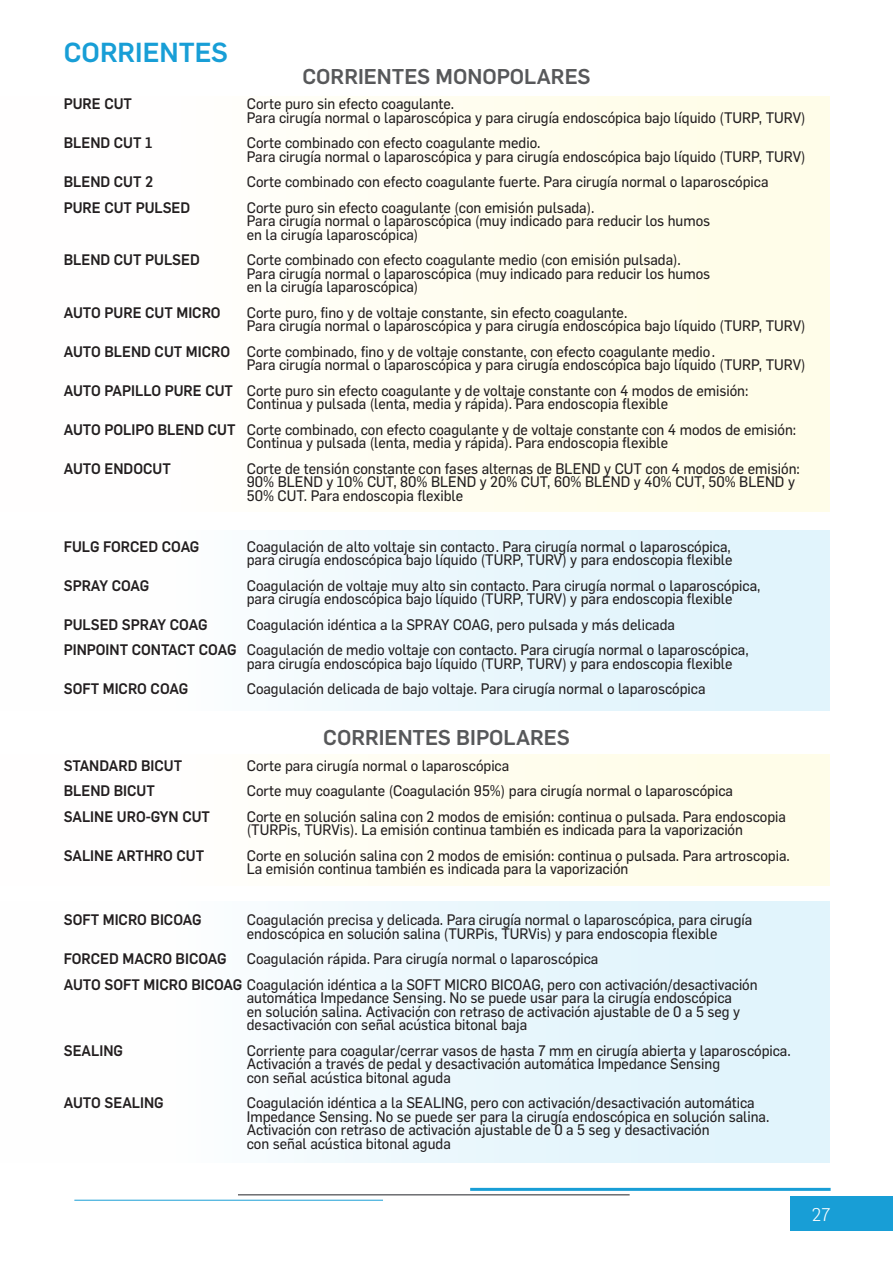
<style>
.page{position:relative;width:893px;height:1263px;background:#fff}
.page>*{position:absolute;margin:0;border:0;box-sizing:border-box;transform-origin:0 0}
.Corpo_del_testo_-_Gi{font:500 27px "Flama";color:#189ed6}
.Corpo_del_testo_-_Gi-2{font:500 21px "Flama";color:#57585a}
.Intestazione_continu{font:300 18px "Flama";color:#fff}
.Corpo_del_testo_-_Gi-3{font:15px/13.5px "Flama Basic";color:#231f20;scale:.95 1}
.Corpo_del_testo_-_Gi-4{font:500 15px "Flama";color:#231f20;scale:.95 1}
.s1{font-family:"Flama";font-weight:500}
</style>
<div class="page">
<div style="left:0;top:530px;width:829px;height:180px;background:linear-gradient(to right,#fffffe,#dcf2fb)"></div>
<div style="left:0;top:901px;width:829px;height:262px;background:linear-gradient(to right,#fffffe,#dcf2fb)"></div>
<div style="left:0;top:96px;width:829px;height:415px;background:#fffdf2"></div>
<div style="left:0;top:754px;width:829px;height:131px;background:#fffdf2"></div>
<hr style="left:470px;top:1188px;width:361px;height:3px;background:#189ed6">
<hr style="left:238px;top:1194px;width:392px;height:1px;background:#6c6d70">
<hr style="left:74px;top:1200px;width:309px;height:1px;background:#189ed6">
<div style="left:791px;top:1197px;width:102px;height:34px;background:#189ed6"></div>
<p class="Corpo_del_testo_-_Gi" style="left:64px;top:33px;width:166px">CORRIENTES</p>
<p class="Corpo_del_testo_-_Gi-2" style="left:302px;top:61px;width:290px">CORRIENTES MONOPOLARES</p>
<p class="Corpo_del_testo_-_Gi-4" style="left:64px;top:93px;width:73px">PURE CUT</p>
<p class="Corpo_del_testo_-_Gi-3" style="left:247px;top:96px;width:590px">Corte puro sin efecto coagulante.<br>Para cirugía normal o laparoscópica y para cirugía endoscópica bajo líquido (TURP, TURV)</p>
<p class="Corpo_del_testo_-_Gi-4" style="left:64px;top:132px;width:95px">BLEND CUT 1</p>
<p class="Corpo_del_testo_-_Gi-3" style="left:247px;top:135px;width:590px">Corte combinado con efecto coagulante medio.<br>Para cirugía normal o laparoscópica y para cirugía endoscópica bajo líquido (TURP, TURV)</p>
<p class="Corpo_del_testo_-_Gi-4" style="left:64px;top:171px;width:96px">BLEND CUT 2</p>
<p class="Corpo_del_testo_-_Gi-3" style="left:247px;top:174px;width:551px">Corte combinado con efecto coagulante fuerte. Para cirugía normal o laparoscópica</p>
<p class="Corpo_del_testo_-_Gi-4" style="left:64px;top:197px;width:135px">PURE CUT PULSED</p>
<p class="Corpo_del_testo_-_Gi-3" style="left:247px;top:200px;width:489px">Corte puro sin efecto coagulante (con emisión pulsada).<br>Para cirugía normal o laparoscópica (muy indicado para reducir los humos en la cirugía laparoscópica)</p>
<p class="Corpo_del_testo_-_Gi-4" style="left:64px;top:249px;width:145px">BLEND CUT PULSED</p>
<p class="Corpo_del_testo_-_Gi-3" style="left:247px;top:252px;width:489px">Corte combinado con efecto coagulante medio (con emisión pulsada).<br>Para cirugía normal o laparoscópica (muy indicado para reducir los humos en la cirugía laparoscópica)</p>
<p class="Corpo_del_testo_-_Gi-4" style="left:64px;top:302px;width:167px">AUTO PURE CUT MICRO</p>
<p class="Corpo_del_testo_-_Gi-3" style="left:247px;top:305px;width:590px">Corte puro, fino y de voltaje constante, sin efecto coagulante.<br>Para cirugía normal o laparoscópica y para cirugía endoscópica bajo líquido (TURP, TURV)</p>
<p class="Corpo_del_testo_-_Gi-3" style="left:247px;top:344px;width:590px;text-indent:-183px"><span class="s1">AUTO BLEND CUT MICRO</span> Corte combinado, fino y de voltaje constante, con efecto coagulante medio.<br>Para cirugía normal o laparoscópica y para cirugía endoscópica bajo líquido (TURP, TURV)</p>
<p class="Corpo_del_testo_-_Gi-3" style="left:247px;top:383px;width:530px;text-indent:-183px"><span class="s1">AUTO PAPILLO PURE CUT</span> Corte puro sin efecto coagulante y de voltaje constante con 4 modos de emisión:<br>Continua y pulsada (lenta, media y rápida). Para endoscopia flexible</p>
<p class="Corpo_del_testo_-_Gi-3" style="left:247px;top:422px;width:580px;text-indent:-183px"><span class="s1">AUTO POLIPO BLEND CUT</span> Corte combinado, con efecto coagulante y de voltaje constante con 4 modos de emisión:<br>Continua y pulsada (lenta, media y rápida). Para endoscopia flexible</p>
<p class="Corpo_del_testo_-_Gi-4" style="left:64px;top:458px;width:114px">AUTO ENDOCUT</p>
<p class="Corpo_del_testo_-_Gi-3" style="left:247px;top:461px;width:584px">Corte de tensión constante con fases alternas de BLEND y CUT con 4 modos de emisión:<br>90% BLEND y 10% CUT, 80% BLEND y 20% CUT, 60% BLEND y 40% CUT, 50% BLEND y<br>50% CUT. Para endoscopia flexible</p>
<p class="Corpo_del_testo_-_Gi-4" style="left:64px;top:536px;width:144px">FULG FORCED COAG</p>
<p class="Corpo_del_testo_-_Gi-3" style="left:247px;top:539px;width:513px">Coagulación de alto voltaje sin contacto. Para cirugía normal o laparoscópica, para cirugía endoscópica bajo líquido (TURP, TURV) y para endoscopia flexible</p>
<p class="Corpo_del_testo_-_Gi-4" style="left:64px;top:575px;width:92px">SPRAY COAG</p>
<p class="Corpo_del_testo_-_Gi-3" style="left:247px;top:578px;width:542px">Coagulación de voltaje muy alto sin contacto. Para cirugía normal o laparoscópica, para cirugía endoscópica bajo líquido (TURP, TURV) y para endoscopia flexible</p>
<p class="Corpo_del_testo_-_Gi-4" style="left:64px;top:614px;width:153px">PULSED SPRAY COAG</p>
<p class="Corpo_del_testo_-_Gi-3" style="left:247px;top:617px;width:452px">Coagulación idéntica a la SPRAY COAG, pero pulsada y más delicada</p>
<p class="Corpo_del_testo_-_Gi-3" style="left:247px;top:642px;width:530px;text-indent:-183px"><span class="s1">PINPOINT CONTACT COAG</span> Coagulación de medio voltaje con contacto. Para cirugía normal o laparoscópica, para cirugía endoscópica bajo líquido (TURP, TURV) y para endoscopia flexible</p>
<p class="Corpo_del_testo_-_Gi-4" style="left:64px;top:678px;width:132px">SOFT MICRO COAG</p>
<p class="Corpo_del_testo_-_Gi-3" style="left:247px;top:681px;width:484px">Coagulación delicada de bajo voltaje. Para cirugía normal o laparoscópica</p>
<p class="Corpo_del_testo_-_Gi-2" style="left:323px;top:723px;width:248px">CORRIENTES BIPOLARES</p>
<p class="Corpo_del_testo_-_Gi-4" style="left:64px;top:755px;width:126px">STANDARD BICUT</p>
<p class="Corpo_del_testo_-_Gi-3" style="left:247px;top:758px;width:278px">Corte para cirugía normal o laparoscópica</p>
<p class="Corpo_del_testo_-_Gi-4" style="left:64px;top:780px;width:98px">BLEND BICUT</p>
<p class="Corpo_del_testo_-_Gi-3" style="left:247px;top:783px;width:513px">Corte muy coagulante (Coagulación 95%) para cirugía normal o laparoscópica</p>
<p class="Corpo_del_testo_-_Gi-4" style="left:64px;top:806px;width:156px">SALINE URO-GYN CUT</p>
<p class="Corpo_del_testo_-_Gi-3" style="left:247px;top:809px;width:569px">Corte en solución salina con 2 modos de emisión: continua o pulsada. Para endoscopia (TURPis, TURVis). La emisión continua también es indicada para la vaporización</p>
<p class="Corpo_del_testo_-_Gi-4" style="left:64px;top:845px;width:149px">SALINE ARTHRO CUT</p>
<p class="Corpo_del_testo_-_Gi-3" style="left:247px;top:848px;width:573px">Corte en solución salina con 2 modos de emisión: continua o pulsada. Para artroscopia.<br>La emisión continua también es indicada para la vaporización</p>
<p class="Corpo_del_testo_-_Gi-4" style="left:64px;top:909px;width:147px">SOFT MICRO BICOAG</p>
<p class="Corpo_del_testo_-_Gi-3" style="left:247px;top:912px;width:534px">Coagulación precisa y delicada. Para cirugía normal o laparoscópica, para cirugía endoscópica en solución salina (TURPis, TURVis) y para endoscopia flexible</p>
<p class="Corpo_del_testo_-_Gi-4" style="left:64px;top:948px;width:173px">FORCED MACRO BICOAG</p>
<p class="Corpo_del_testo_-_Gi-3" style="left:247px;top:951px;width:372px">Coagulación rápida. Para cirugía normal o laparoscópica</p>
<p class="Corpo_del_testo_-_Gi-3" style="left:247px;top:977px;width:539px;text-indent:-183px"><span class="s1">AUTO SOFT MICRO BICOAG</span> Coagulación idéntica a la SOFT MICRO BICOAG, pero con activación/desactivación automática Impedance Sensing. No se puede usar para la cirugía endoscópica<br>en solución salina. Activación con retraso de activación ajustable de 0 a 5 seg y desactivación con señal acústica bitonal baja</p>
<p class="Corpo_del_testo_-_Gi-4" style="left:64px;top:1040px;width:64px">SEALING</p>
<p class="Corpo_del_testo_-_Gi-3" style="left:247px;top:1043px;width:574px">Corriente para coagular/cerrar vasos de hasta 7 mm en cirugía abierta y laparoscópica.<br>Activación a través de pedal y desactivación automática Impedance Sensing<br>con señal acústica bitonal aguda</p>
<p class="Corpo_del_testo_-_Gi-4" style="left:64px;top:1092px;width:107px">AUTO SEALING</p>
<p class="Corpo_del_testo_-_Gi-3" style="left:247px;top:1095px;width:552px">Coagulación idéntica a la SEALING, pero con activación/desactivación automática Impedance Sensing. No se puede ser para la cirugía endoscópica en solución salina.<br>Activación con retraso de activación ajustable de 0 a 5 seg y desactivación<br>con señal acústica bitonal aguda</p>
<p class="Intestazione_continu" style="left:812px;top:1202px;width:20px">27</p>
</div>
